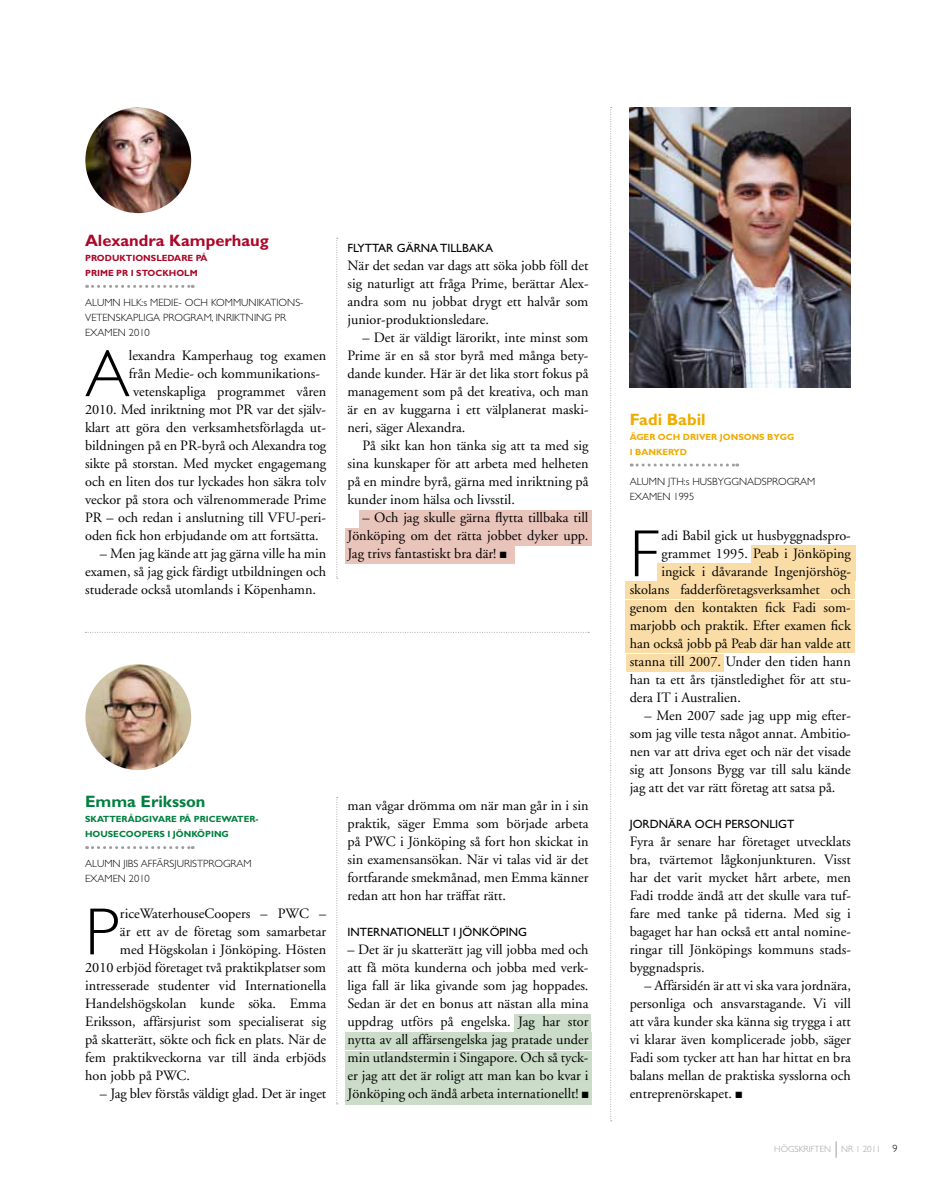
<style>
.page{position:relative;width:936px;height:1191px;background:#fff}
.page>*{position:absolute;margin:0;border:0;box-sizing:border-box;transform-origin:0 0}
.t1{font:300 67.05px "Gill Sans Std";color:#000}
.t2{font:700 16.5px "Gill Sans Std";color:#aa0829}
.t3{font:700 16.5px "Gill Sans Std";color:#007f3e}
.t4{font:700 16.5px "Gill Sans Std";color:#efab00}
.t5{font:14.25px/18px "Adobe Garamond";color:#000;text-align:justify}
.t6{font:12px "Gill Sans";color:#000}
.t7{font:300 10.5px/15px "Gill Sans Std";color:#000}
.t8{font:700 9px/15px "Gill Sans Std";color:#007f3e}
.t9{font:700 9px/15px "Gill Sans Std";color:#aa0829}
.t10{font:700 9px/15px "Gill Sans Std";color:#efab00}
.t11{font:300 9px "Gill Sans Std";color:#9d9d99}
.s1{font-size:10.5px;color:#000}
</style>
<div class="page">
<svg style="left:835px;top:1141px;width:1px;height:16px"></svg>
<div style="left:750px;top:545px;width:105px;height:17px;background:#fadda6"></div>
<div style="left:657px;top:563px;width:198px;height:17px;background:#fadda6"></div>
<div style="left:625px;top:582px;width:230px;height:17px;background:#fadda6"></div>
<div style="left:625px;top:600px;width:230px;height:17px;background:#fadda6"></div>
<div style="left:514px;top:1014px;width:77px;height:17px;background:#cbdcc9"></div>
<div style="left:344px;top:1032px;width:247px;height:17px;background:#cbdcc9"></div>
<div style="left:344px;top:1051px;width:247px;height:17px;background:#cbdcc9"></div>
<div style="left:359px;top:510px;width:232px;height:17px;background:#e9c4bb"></div>
<div style="left:344px;top:1069px;width:247px;height:17px;background:#cbdcc9"></div>
<div style="left:344px;top:528px;width:247px;height:17px;background:#e9c4bb"></div>
<div style="left:344px;top:1087px;width:247px;height:17px;background:#cbdcc9"></div>
<div style="left:344px;top:546px;width:170px;height:17px;background:#e9c4bb"></div>
<svg style="left:87px;top:285px;width:106px;height:3px"></svg>
<svg style="left:87px;top:846px;width:106px;height:3px"></svg>
<div style="left:625px;top:617px;width:230px;height:18px;background:#fadda6"></div>
<div style="left:625px;top:636px;width:230px;height:17px;background:#fadda6"></div>
<div style="left:625px;top:654px;width:98px;height:17px;background:#fadda6"></div>
<svg style="left:631px;top:463px;width:106px;height:3px"></svg>
<img style="left:629px;top:107px;width:221px;height:281px">
<img style="left:85px;top:107px;width:106px;height:106px;border-radius:53px">
<img style="left:85px;top:664px;width:106px;height:106px;border-radius:53px">
<svg style="left:610px;top:107px;width:1px;height:1014px"></svg>
<svg style="left:336px;top:797px;width:2px;height:307px"></svg>
<svg style="left:336px;top:238px;width:2px;height:341px"></svg>
<svg style="left:85px;top:632px;width:504px;height:1px"></svg>
<p class="t2" style="left:85px;top:230px;width:185px">ALEXANDRA KAMPERHAUG</p>
<p class="t9" style="left:85px;top:250px;width:124px">PRODUKTIONSLEDARE PÅ<br>PRIME PR I STOCKHOLM</p>
<p class="t7" style="left:85px;top:295px;width:135px">ALUMN HLK:S MEDIE- OCH KOMM</p>
<p class="t7" style="left:241px;top:295px;width:14px">UNIKATIONS</p>
<p class="t7" style="left:300px;top:295px;width:5px">-</p>
<p class="t7" style="left:85px;top:310px;width:13px">VETENSKAPLIGA</p>
<p class="t7" style="left:163px;top:310px;width:8px">PROGRAM</p>
<p class="t7" style="left:212px;top:310px;width:11px">, INRIKTNING</p>
<p class="t7" style="left:275px;top:310px;width:7px">PR</p>
<p class="t7" style="left:85px;top:325px;width:21px">EXAMEN</p>
<p class="t7" style="left:129px;top:325px;width:22px">2010</p>
<h1 class="t1" style="left:85px;top:336px;width:46px">A</h1>
<p class="t5" style="left:129px;top:347px;width:199px">lexandra Kamperhaug tog examen</p>
<p class="t5" style="left:129px;top:365px;width:193px">från Medie- och kommunikations-</p>
<p class="t5" style="left:133px;top:383px;width:194px">vetenskapliga programmet våren</p>
<p class="t5" style="left:85px;top:401px;width:242px">2010. Med inriktning mot PR var det själv-</p>
<p class="t5" style="left:85px;top:419px;width:242px">klart att göra den verksamhetsförlagda ut-</p>
<p class="t5" style="left:85px;top:437px;width:242px">bildningen på en PR-byrå och Alexandra tog</p>
<p class="t5" style="left:85px;top:455px;width:242px">sikte på storstan. Med mycket engagemang</p>
<p class="t5" style="left:85px;top:473px;width:242px">och en liten dos tur lyckades hon säkra tolv</p>
<p class="t5" style="left:85px;top:491px;width:242px">veckor på stora och välrenommerade Prime</p>
<p class="t5" style="left:85px;top:509px;width:242px">PR – och redan i anslutning till VFU-peri-</p>
<p class="t5" style="left:85px;top:527px;width:235px">oden fick hon erbjudande om att fortsätta.</p>
<p class="t5" style="left:85px;top:545px;width:242px;text-indent:15px">– Men jag kände att jag gärna ville ha min examen, så jag gick färdigt utbildningen och studerade också utomlands i Köpenhamn.</p>
<p class="t6" style="left:347px;top:241px;width:147px">FLYTTAR GÄRNA TILLBAKA</p>
<p class="t5" style="left:347px;top:257px;width:242px">När det sedan var dags att söka jobb föll det sig naturligt att fråga Prime, berättar Alex&shy;andra som nu jobbat drygt ett halvår som junior-produktionsledare.</p>
<p class="t5" style="left:347px;top:329px;width:242px;text-indent:15px">– Det är väldigt lärorikt, inte minst som Prime är en så stor byrå med många bety&shy;dande kunder. Här är det lika stort fokus på management som på det kreativa, och man är en av kuggarna i ett välplanerat maski&shy;neri, säger Alexandra.</p>
<p class="t5" style="left:347px;top:437px;width:242px;text-indent:15px">På sikt kan hon tänka sig att ta med sig sina kunskaper för att arbeta med helheten på en mindre byrå, gärna med inriktning på kunder inom hälsa och livsstil.</p>
<p class="t5" style="left:347px;top:509px;width:242px;text-indent:15px">– Och jag skulle gärna flytta tillbaka till Jönköping om det rätta jobbet dyker upp.<br>Jag trivs fantastiskt bra där! ■</p>
<p class="t3" style="left:85px;top:791px;width:122px">EMMA ERIKSSON</p>
<p class="t8" style="left:85px;top:811px;width:175px">SKATTERÅDGIVARE PÅ PRICEWATER-<br>HOUSECOOPERS I JÖNKÖPING</p>
<p class="t7" style="left:85px;top:856px;width:62px">ALUMN JIBS AFFÄRSJ</p>
<p class="t7" style="left:177px;top:856px;width:15px">URISTPROGRAM</p>
<p class="t7" style="left:85px;top:871px;width:21px">EXAMEN</p>
<p class="t7" style="left:129px;top:871px;width:22px">2010</p>
<h1 class="t1" style="left:85px;top:894px;width:36px">P</h1>
<p class="t5" style="left:120px;top:905px;width:208px">riceWaterhouseCoopers – PWC –</p>
<p class="t5" style="left:120px;top:923px;width:208px">är ett av de företag som samarbetar</p>
<p class="t5" style="left:120px;top:941px;width:208px">med Högskolan i Jönköping. Hösten</p>
<p class="t5" style="left:85px;top:959px;width:242px">2010 erbjöd företaget två praktikplatser som</p>
<p class="t5" style="left:85px;top:977px;width:242px">intresserade studenter vid Internationella</p>
<p class="t5" style="left:85px;top:995px;width:242px">Handelshögskolan kunde söka. Emma</p>
<p class="t5" style="left:85px;top:1013px;width:242px">Eriksson, affärsjurist som specialiserat sig</p>
<p class="t5" style="left:85px;top:1031px;width:242px">på skatterätt, sökte och fick en plats. När de</p>
<p class="t5" style="left:85px;top:1049px;width:242px">fem praktikveckorna var till ända erbjöds</p>
<p class="t5" style="left:85px;top:1067px;width:106px">hon jobb på PWC.</p>
<p class="t5" style="left:100px;top:1085px;width:228px">– Jag blev förstås väldigt glad. Det är inget</p>
<p class="t5" style="left:347px;top:797px;width:242px">man vågar drömma om när man går in i sin praktik, säger Emma som började arbeta på PWC i Jönköping så fort hon skickat in sin examensansökan. När vi talas vid är det fortfarande smekmånad, men Emma känner redan att hon har träffat rätt.</p>
<p class="t6" style="left:347px;top:925px;width:181px">INTERNATIONELLT I JÖNKÖPING</p>
<p class="t5" style="left:347px;top:941px;width:242px">– Det är ju skatterätt jag vill jobba med och att få möta kunderna och jobba med verk&shy;liga fall är lika givande som jag hoppades.<br>Sedan är det en bonus att nästan alla mina uppdrag utförs på engelska. Jag har stor nytta av all affärsengelska jag pratade under min utlandstermin i Singapore. Och så tyck&shy;er jag att det är roligt att man kan bo kvar i Jönköping och ändå arbeta internationellt! ■</p>
<p class="t4" style="left:629px;top:409px;width:77px">FADI BABIL</p>
<p class="t10" style="left:629px;top:429px;width:166px">ÄGER OCH DRIVER JONSONS BYGG<br>I BANKERYD</p>
<p class="t7" style="left:629px;top:474px;width:103px">ALUMN JTH:S HUSBYGGNADSPROGRAM<br>EXAMEN</p>
<p class="t7" style="left:673px;top:489px;width:22px">1995</p>
<h1 class="t1" style="left:629px;top:516px;width:31px">F</h1>
<p class="t5" style="left:661px;top:527px;width:191px">adi Babil gick ut husbyggnadspro-</p>
<p class="t5" style="left:661px;top:545px;width:191px">grammet 1995. Peab i Jönköping</p>
<p class="t5" style="left:661px;top:563px;width:191px">ingick i dåvarande Ingenjörshög-</p>
<p class="t5" style="left:629px;top:581px;width:223px">skolans fadderföretagsverksamhet och</p>
<p class="t5" style="left:629px;top:599px;width:223px">genom den kontakten fick Fadi som-</p>
<p class="t5" style="left:629px;top:617px;width:223px">marjobb och praktik. Efter examen fick</p>
<p class="t5" style="left:629px;top:635px;width:223px">han också jobb på Peab där han valde att</p>
<p class="t5" style="left:629px;top:653px;width:223px">stanna till 2007. Under den tiden hann</p>
<p class="t5" style="left:629px;top:671px;width:223px">han ta ett års tjänstledighet för att stu-</p>
<p class="t5" style="left:629px;top:689px;width:113px">dera IT i Australien.</p>
<p class="t5" style="left:629px;top:707px;width:223px;text-indent:15px">– Men 2007 sade jag upp mig efter&shy;som jag ville testa något annat. Ambitio&shy;nen var att driva eget och när det visade sig att Jonsons Bygg var till salu kände jag att det var rätt företag att satsa på.</p>
<p class="t6" style="left:629px;top:817px;width:166px">JORDNÄRA OCH PERSONLIGT</p>
<p class="t5" style="left:629px;top:833px;width:223px">Fyra år senare har företaget utvecklats bra, tvärtemot lågkonjunkturen. Visst har det varit mycket hårt arbete, men Fadi trodde ändå att det skulle vara tuf&shy;fare med tanke på tiderna. Med sig i bagaget har han också ett antal nomine&shy;ringar till Jönköpings kommuns stads&shy;byggnadspris.</p>
<p class="t5" style="left:629px;top:977px;width:223px;text-indent:15px">– Affärsidén är att vi ska vara jordnära, personliga och ansvarstagande. Vi vill att våra kunder ska känna sig trygga i att vi klarar även komplicerade jobb, säger Fadi som tycker att han har hittat en bra balans mellan de praktiska sysslorna och entreprenörskapet. ■</p>
<p class="t11" style="left:774px;top:1144px;width:125px">HÖGSKRIFTEN NR 1 2011 <span class="s1">9</span></p>
</div>
